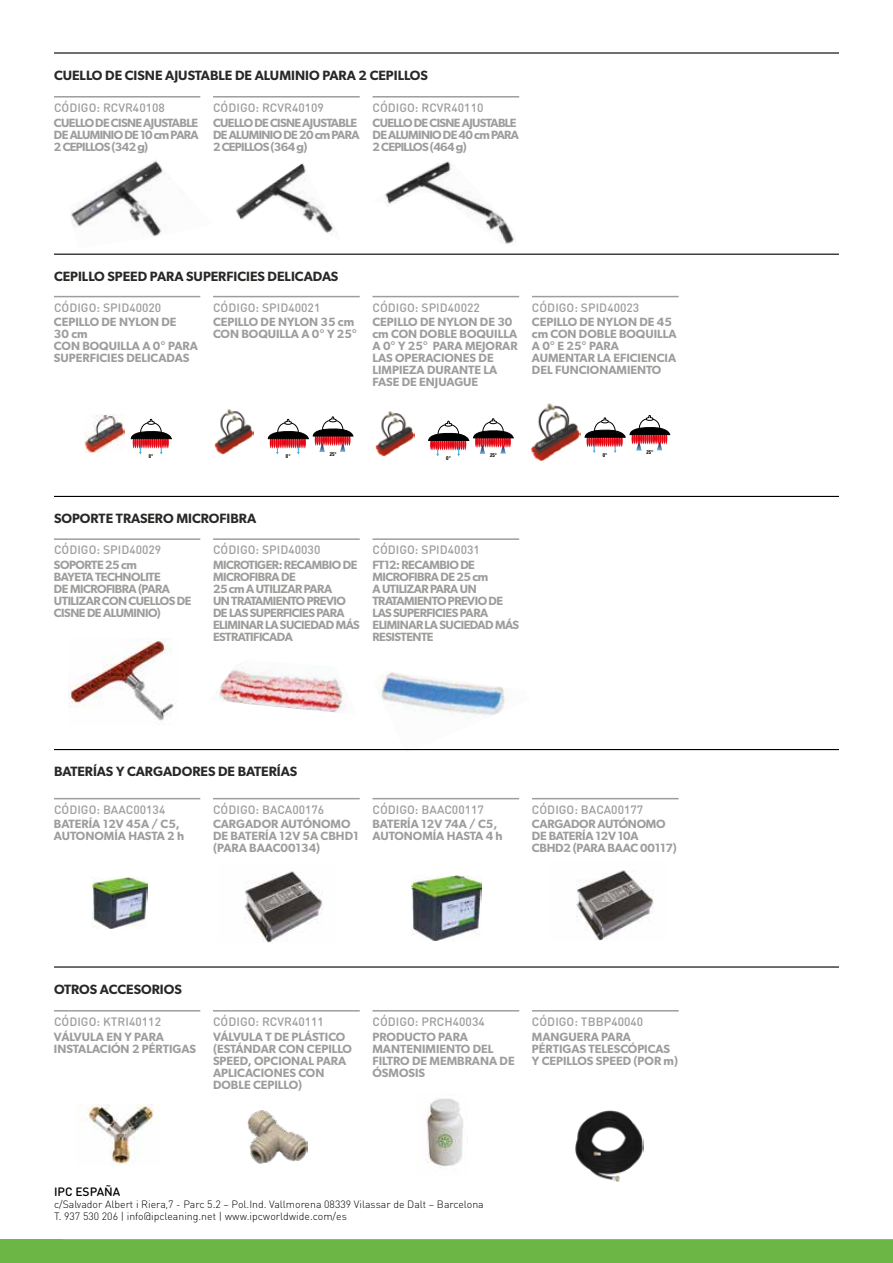
<style>
.page{position:relative;width:893px;height:1263px;background:#fff}
.page>*{position:absolute;margin:0;border:0;box-sizing:border-box;transform-origin:0 0}
.t1{font:600 13.5px "Gibson";color:#282827}
.t2{font:600 12px/12px "Gibson";color:#9d9d9c}
.t3{font:600 12px/12px "Gibson";letter-spacing:-.04em;color:#9d9d9c}
.t4{font:500 12px "DIN Round Pro";color:#9d9d9c}
.t5{font:600 12px/12px "Gibson";letter-spacing:-.05em;color:#9d9d9c}
.t6{font:600 12px/12px "Gibson";letter-spacing:-.02em;color:#9d9d9c;text-align:justify}
.t7{font:500 12px "DIN Round Pro";color:#000}
.t8{font:300 10.5px/12px "DIN Round Pro";color:#000}
.t9{font:700 condensed 5.4px "Univers LT Std";color:#000}
</style>
<div class="page">
<div style="left:0;top:1239px;width:893px;height:24px;background:#6bb644"></div>
<hr style="left:54px;top:52px;width:785px;height:2px;background:#000">
<hr style="left:54px;top:254px;width:785px;height:1px;background:#000">
<hr style="left:54px;top:496px;width:785px;height:1px;background:#000">
<hr style="left:54px;top:96px;width:146px;height:2px;background:#9d9d9c">
<hr style="left:213px;top:96px;width:147px;height:2px;background:#9d9d9c">
<hr style="left:372px;top:96px;width:147px;height:2px;background:#9d9d9c">
<hr style="left:54px;top:296px;width:146px;height:1px;background:#9d9d9c">
<hr style="left:213px;top:296px;width:147px;height:1px;background:#9d9d9c">
<hr style="left:372px;top:296px;width:147px;height:1px;background:#9d9d9c">
<hr style="left:532px;top:296px;width:147px;height:1px;background:#9d9d9c">
<hr style="left:54px;top:538px;width:146px;height:2px;background:#9d9d9c">
<hr style="left:213px;top:538px;width:147px;height:2px;background:#9d9d9c">
<hr style="left:372px;top:538px;width:147px;height:2px;background:#9d9d9c">
<img style="left:70px;top:161px;width:113px;height:76px">
<img style="left:236px;top:163px;width:99px;height:71px">
<img style="left:385px;top:161px;width:130px;height:83px">
<img style="left:84px;top:414px;width:40px;height:38px">
<svg style="left:130px;top:419px;width:42px;height:35px"></svg>
<img style="left:214px;top:409px;width:40px;height:45px">
<svg style="left:267px;top:417px;width:86px;height:37px"></svg>
<img style="left:68px;top:638px;width:108px;height:87px">
<img style="left:373px;top:671px;width:157px;height:80px">
<img style="left:216px;top:665px;width:130px;height:48px">
<hr style="left:54px;top:749px;width:785px;height:1px;background:#000">
<hr style="left:54px;top:966px;width:785px;height:1px;background:#000">
<hr style="left:54px;top:798px;width:146px;height:1px;background:#9d9d9c">
<hr style="left:213px;top:798px;width:147px;height:1px;background:#9d9d9c">
<hr style="left:372px;top:798px;width:147px;height:1px;background:#9d9d9c">
<hr style="left:532px;top:798px;width:147px;height:1px;background:#9d9d9c">
<hr style="left:54px;top:1010px;width:146px;height:1px;background:#9d9d9c">
<hr style="left:213px;top:1010px;width:147px;height:1px;background:#9d9d9c">
<hr style="left:372px;top:1010px;width:147px;height:1px;background:#9d9d9c">
<hr style="left:532px;top:1010px;width:147px;height:1px;background:#9d9d9c">
<img style="left:93px;top:878px;width:55px;height:51px">
<img style="left:411px;top:875px;width:71px;height:66px">
<img style="left:244px;top:871px;width:79px;height:72px">
<img style="left:576px;top:870px;width:78px;height:71px">
<img style="left:426px;top:1098px;width:37px;height:69px">
<img style="left:75px;top:1105px;width:85px;height:60px">
<img style="left:248px;top:1110px;width:59px;height:54px">
<img style="left:575px;top:1110px;width:69px;height:72px">
<img style="left:531px;top:403px;width:49px;height:58px">
<svg style="left:584px;top:415px;width:86px;height:38px"></svg>
<img style="left:375px;top:411px;width:39px;height:45px">
<svg style="left:428px;top:419px;width:85px;height:37px"></svg>
<p class="t1" style="left:54px;top:67px;width:375px">CUELLO DE CISNE AJUSTABLE DE ALUMINIO PARA 2 CEPILLOS</p>
<p class="t4" style="left:54px;top:99px;width:112px">CÓDIGO: RCVR40108</p>
<p class="t4" style="left:213px;top:99px;width:112px">CÓDIGO: RCVR40109</p>
<p class="t4" style="left:372px;top:99px;width:112px">CÓDIGO: RCVR40110</p>
<p class="t6" style="left:54px;top:116px;width:146px">CUELLO DE CISNE AJUSTABLE DE ALUMINIO DE 10 cm PARA 2 CEPILLOS (342 g)</p>
<p class="t5" style="left:213px;top:116px;width:148px">CUELLO DE CISNE AJUSTABLE<br>DE ALUMINIO DE 20 cm PARA<br>2 CEPILLOS (364 g)</p>
<p class="t5" style="left:372px;top:116px;width:148px">CUELLO DE CISNE AJUSTABLE<br>DE ALUMINIO DE 40 cm PARA<br>2 CEPILLOS (464 g)</p>
<p class="t1" style="left:54px;top:268px;width:286px">CEPILLO SPEED PARA SUPERFICIES DELICADAS</p>
<p class="t4" style="left:54px;top:299px;width:109px">CÓDIGO: SPID40020</p>
<p class="t4" style="left:213px;top:299px;width:109px">CÓDIGO: SPID40021</p>
<p class="t4" style="left:372px;top:299px;width:109px">CÓDIGO: SPID40022</p>
<p class="t4" style="left:532px;top:299px;width:109px">CÓDIGO: SPID40023</p>
<p class="t2" style="left:54px;top:316px;width:145px">CEPILLO DE NYLON DE<br>30 cm<br>CON BOQUILLA A 0° PARA<br>SUPERFICIES DELICADAS</p>
<p class="t2" style="left:213px;top:316px;width:145px">CEPILLO DE NYLON 35 cm<br>CON BOQUILLA A 0° Y 25°</p>
<p class="t2" style="left:372px;top:316px;width:147px">CEPILLO DE NYLON DE 30 cm CON DOBLE BOQUILLA<br>A 0° Y 25° PARA MEJORAR<br>LAS OPERACIONES DE<br>LIMPIEZA DURANTE LA<br>FASE DE ENJUAGUE</p>
<p class="t2" style="left:532px;top:316px;width:146px">CEPILLO DE NYLON DE 45 cm CON DOBLE BOQUILLA<br>A 0° E 25° PARA<br>AUMENTAR LA EFICIENCIA<br>DEL FUNCIONAMIENTO</p>
<p class="t9" style="left:149px;top:453px;width:6px">0°</p>
<p class="t9" style="left:286px;top:453px;width:6px">0°</p>
<p class="t1" style="left:54px;top:510px;width:204px">SOPORTE TRASERO MICROFIBRA</p>
<p class="t9" style="left:330px;top:450px;width:8px">25°</p>
<p class="t9" style="left:446px;top:455px;width:6px">0°</p>
<p class="t9" style="left:490px;top:452px;width:8px">25°</p>
<p class="t4" style="left:54px;top:542px;width:109px">CÓDIGO: SPID40029</p>
<p class="t4" style="left:213px;top:542px;width:109px">CÓDIGO: SPID40030</p>
<p class="t4" style="left:372px;top:542px;width:109px">CÓDIGO: SPID40031</p>
<p class="t3" style="left:54px;top:558px;width:139px">SOPORTE 25 cm<br>BAYETA TECHNOLITE<br>DE MICROFIBRA (PARA<br>UTILIZAR CON CUELLOS DE<br>CISNE DE ALUMINIO)</p>
<p class="t3" style="left:213px;top:558px;width:148px">MICROTIGER: RECAMBIO DE<br>MICROFIBRA DE<br>25 cm A UTILIZAR PARA<br>UN TRATAMIENTO PREVIO<br>DE LAS SUPERFICIES PARA<br>ELIMINAR LA SUCIEDAD MÁS<br>ESTRATIFICADA</p>
<p class="t3" style="left:372px;top:558px;width:148px">FT12: RECAMBIO DE<br>MICROFIBRA DE 25 cm<br>A UTILIZAR PARA UN<br>TRATAMIENTO PREVIO DE<br>LAS SUPERFICIES PARA<br>ELIMINAR LA SUCIEDAD MÁS<br>RESISTENTE</p>
<p class="t1" style="left:54px;top:763px;width:245px">BATERÍAS Y CARGADORES DE BATERÍAS</p>
<p class="t9" style="left:603px;top:451px;width:6px">0°</p>
<p class="t9" style="left:646px;top:449px;width:8px">25°</p>
<p class="t4" style="left:54px;top:801px;width:113px">CÓDIGO: BAAC00134</p>
<p class="t4" style="left:213px;top:801px;width:113px">CÓDIGO: BACA00176</p>
<p class="t4" style="left:372px;top:801px;width:113px">CÓDIGO: BAAC00117</p>
<p class="t4" style="left:532px;top:801px;width:113px">CÓDIGO: BACA00177</p>
<p class="t2" style="left:54px;top:818px;width:132px">BATERÍA 12V 45A / C5,<br>AUTONOMÍA HASTA 2 h</p>
<p class="t2" style="left:213px;top:818px;width:147px">CARGADOR AUTÓNOMO<br>DE BATERÍA 12V 5A CBHD1 (PARA BAAC00134)</p>
<p class="t2" style="left:372px;top:818px;width:132px">BATERÍA 12V 74A / C5,<br>AUTONOMÍA HASTA 4 h</p>
<p class="t6" style="left:532px;top:818px;width:146px;text-align:left">CARGADOR AUTÓNOMO<br>DE BATERÍA 12V 10A<br>CBHD2 (PARA BAAC 00117)</p>
<p class="t1" style="left:54px;top:981px;width:129px">OTROS ACCESORIOS</p>
<p class="t4" style="left:54px;top:1013px;width:109px">CÓDIGO: KTRI40112</p>
<p class="t4" style="left:213px;top:1013px;width:112px">CÓDIGO: RCVR40111</p>
<p class="t4" style="left:372px;top:1013px;width:114px">CÓDIGO: PRCH40034</p>
<p class="t4" style="left:532px;top:1013px;width:113px">CÓDIGO: TBBP40040</p>
<p class="t2" style="left:54px;top:1030px;width:143px">VÁLVULA EN Y PARA<br>INSTALACIÓN 2 PÉRTIGAS</p>
<p class="t2" style="left:213px;top:1030px;width:141px">VÁLVULA T DE PLÁSTICO (ESTÁNDAR CON CEPILLO<br>SPEED, OPCIONAL PARA<br>APLICACIONES CON<br>DOBLE CEPILLO)</p>
<p class="t2" style="left:372px;top:1030px;width:144px">PRODUCTO PARA<br>MANTENIMIENTO DEL<br>FILTRO DE MEMBRANA DE<br>ÓSMOSIS</p>
<p class="t2" style="left:532px;top:1030px;width:148px">MANGUERA PARA<br>PÉRTIGAS TELESCÓPICAS<br>Y CEPILLOS SPEED (POR m)</p>
<p class="t7" style="left:54px;top:1183px;width:68px">IPC ESPAÑA</p>
<p class="t8" style="left:54px;top:1197px;width:431px">c/Salvador Albert i Riera,7 - Parc 5.2 – Pol.Ind. Vallmorena 08339 Vilassar de Dalt – Barcelona<br>T. 937 530 206 | info@ipcleaning.net | www.ipcworldwide.com/es</p>
</div>
